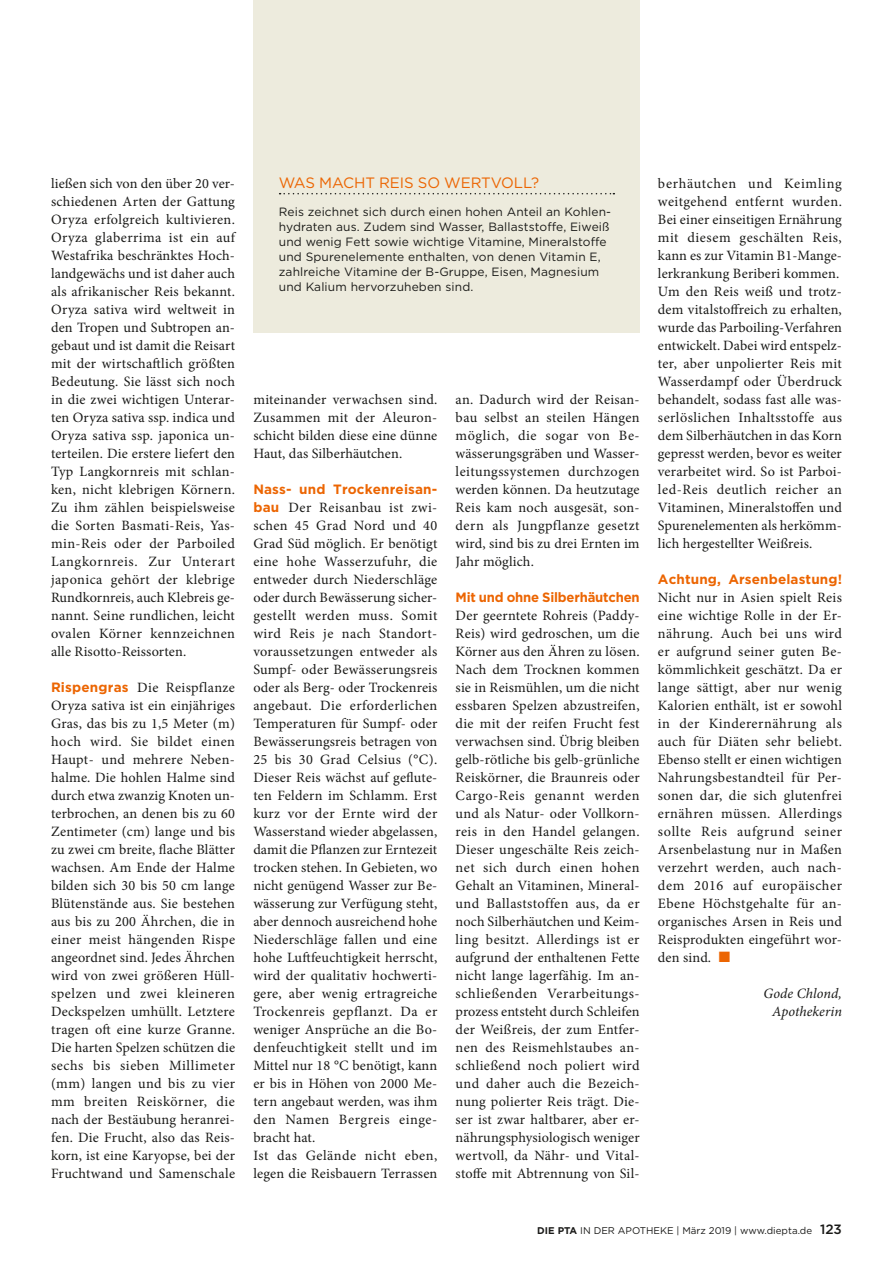
<style>
.page{position:relative;width:893px;height:1263px;background:#fff}
.page>*{position:absolute;margin:0;border:0;box-sizing:border-box;transform-origin:0 0}
.Kasten_Headline{font:15px "Gotham";letter-spacing:-.01em;color:#ec6502}
.Grundtext{font:14.25px/18px "Minion Pro";letter-spacing:.015em;color:#1a1a18;text-align:justify}
.Autor{font:italic 14.25px/18px "Minion Pro";letter-spacing:.005em;color:#1a1a18;text-align:right}
.Grundtext-2{font:700 13.5px "Gotham";letter-spacing:.01em;color:#ec6502}
.Grundtext-3{font:700 13.5px "Gotham";letter-spacing:-.015em;color:#ec6502}
.Kasten_Grundtext{font:12px/15px "Gotham";letter-spacing:.01em;color:#1a1a18}
.t1{font:9.75px "Gotham";color:#1a1a18}
.s1{font-family:"Gotham";font-weight:700;font-size:13.5px;color:#ec6502}
.s2{color:#ec6502}
.s3{font-weight:700}
.s4{font-weight:500;font-size:13.5px}
</style>
<div class="page">
<div style="left:253px;top:0;width:387px;height:332px;background:#edebdd"></div>
<svg style="left:280px;top:193px;width:334px;height:1px"></svg>
<p class="Grundtext" style="left:51px;top:175px;width:186px">ließen sich von den über 20 ver&shy;schiedenen Arten der Gattung Oryza erfolgreich kultivieren.<br>Oryza glaberrima ist ein auf Westafrika beschränktes Hoch&shy;landgewächs und ist daher auch als afrikanischer Reis bekannt.<br>Oryza sativa wird weltweit in den Tropen und Subtropen an&shy;gebaut und ist damit die Reisart mit der wirtschaftlich größten Bedeutung. Sie lässt sich noch in die zwei wichtigen Unterar&shy;ten Oryza sativa ssp. indica und Oryza sativa ssp. japonica un&shy;terteilen. Die erstere liefert den Typ Langkornreis mit schlan&shy;ken, nicht klebrigen Körnern.<br>Zu ihm zählen beispielsweise die Sorten Basmati-Reis, Yas&shy;min-Reis oder der Parboiled Langkornreis. Zur Unterart japonica gehört der klebrige Rundkornreis, auch Klebreis ge&shy;nannt. Seine rundlichen, leicht ovalen Körner kennzeichnen alle Risotto-Reissorten.</p>
<p class="Grundtext" style="left:51px;top:679px;width:186px"><span class="s1">Rispengras</span> Die Reispflanze Oryza sativa ist ein einjähriges Gras, das bis zu 1,5 Meter (m) hoch wird. Sie bildet einen Haupt- und mehrere Neben&shy;halme. Die hohlen Halme sind durch etwa zwanzig Knoten un&shy;terbrochen, an denen bis zu 60<br>Zentimeter (cm) lange und bis zu zwei cm breite, flache Blätter wachsen. Am Ende der Halme bilden sich 30 bis 50 cm lange Blütenstände aus. Sie bestehen aus bis zu 200 Ährchen, die in einer meist hängenden Rispe angeordnet sind. Jedes Ährchen wird von zwei größeren Hüll&shy;spelzen und zwei kleineren Deckspelzen umhüllt. Letztere tragen oft eine kurze Granne.<br>Die harten Spelzen schützen die sechs bis sieben Millimeter (mm) langen und bis zu vier mm breiten Reiskörner, die nach der Bestäubung heranrei&shy;fen. Die Frucht, also das Reis&shy;korn, ist eine Karyopse, bei der Fruchtwand und Samenschale</p>
<p class="Kasten_Headline" style="left:279px;top:173px;width:262px">WAS MACHT REIS SO WERTVOLL?</p>
<p class="Kasten_Grundtext" style="left:279px;top:204px;width:334px">Reis zeichnet sich durch einen hohen Anteil an Kohlen&shy;hydraten aus. Zudem sind Wasser, Ballaststoffe, Eiweiß und wenig Fett sowie wichtige Vitamine, Mineralstoffe und Spurenelemente enthalten, von denen Vitamin E, zahlreiche Vitamine der B-Gruppe, Eisen, Magnesium und Kalium hervorzuheben sind.</p>
<p class="Grundtext" style="left:253px;top:391px;width:186px">miteinander verwachsen sind.<br>Zusammen mit der Aleuron&shy;schicht bilden diese eine dünne Haut, das Silberhäutchen.</p>
<p class="Grundtext-2" style="left:253px;top:480px;width:186px">Nass- und Trockenreisan-</p>
<p class="Grundtext" style="left:253px;top:499px;width:186px"><span class="s1">bau</span> Der Reisanbau ist zwi&shy;schen 45 Grad Nord und 40<br>Grad Süd möglich. Er benötigt eine hohe Wasserzufuhr, die entweder durch Niederschläge oder durch Bewässerung sicher&shy;gestellt werden muss. Somit wird Reis je nach Standort&shy;voraussetzungen entweder als Sumpf- oder Bewässerungsreis oder als Berg- oder Trockenreis angebaut. Die erforderlichen Temperaturen für Sumpf- oder Bewässerungsreis betragen von 25 bis 30 Grad Celsius (°C).<br>Dieser Reis wächst auf geflute&shy;ten Feldern im Schlamm. Erst kurz vor der Ernte wird der Wasserstand wieder abgelassen, damit die Pflanzen zur Erntezeit trocken stehen. In Gebieten, wo nicht genügend Wasser zur Be&shy;wässerung zur Verfügung steht, aber dennoch ausreichend hohe Niederschläge fallen und eine hohe Luftfeuchtigkeit herrscht, wird der qualitativ hochwerti&shy;gere, aber wenig ertragreiche Trockenreis gepflanzt. Da er weniger Ansprüche an die Bo&shy;denfeuchtigkeit stellt und im Mittel nur 18 °C benötigt, kann er bis in Höhen von 2000 Me&shy;tern angebaut werden, was ihm den Namen Bergreis einge&shy;bracht hat.</p>
<p class="Grundtext" style="left:253px;top:1147px;width:186px">Ist das Gelände nicht eben, legen die Reisbauern Terrassen</p>
<p class="Grundtext" style="left:456px;top:391px;width:186px">an. Dadurch wird der Reisan&shy;bau selbst an steilen Hängen möglich, die sogar von Be&shy;wässerungsgräben und Wasser&shy;leitungssystemen durchzogen werden können. Da heutzutage Reis kam noch ausgesät, son&shy;dern als Jungpflanze gesetzt wird, sind bis zu drei Ernten im Jahr möglich.</p>
<p class="Grundtext-3" style="left:456px;top:588px;width:186px">Mit und ohne Silberhäutchen</p>
<p class="Grundtext" style="left:456px;top:607px;width:186px;text-align:left">Der geerntete Rohreis (Paddy-<br>Reis) wird gedroschen, um die<br>Körner aus den Ähren zu lösen.<br>Nach dem Trocknen kommen sie in Reismühlen, um die nicht essbaren Spelzen abzustreifen, die mit der reifen Frucht fest verwachsen sind. Übrig bleiben gelb-rötliche bis gelb-grünliche<br>Reiskörner, die Braunreis oder<br>Cargo-Reis genannt werden und als Natur- oder Vollkorn&shy;reis in den Handel gelangen.<br>Dieser ungeschälte Reis zeich&shy;net sich durch einen hohen<br>Gehalt an Vitaminen, Mineral&shy;und Ballaststoffen aus, da er noch Silberhäutchen und Keim&shy;ling besitzt. Allerdings ist er aufgrund der enthaltenen Fette nicht lange lagerfähig. Im an&shy;schließenden Verarbeitungs&shy;prozess entsteht durch Schleifen der Weißreis, der zum Entfer&shy;nen des Reismehlstaubes an&shy;schließend noch poliert wird und daher auch die Bezeich&shy;nung polierter Reis trägt. Die&shy;ser ist zwar haltbarer, aber er&shy;nährungsphysiologisch weniger wertvoll, da Nähr- und Vital&shy;stoffe mit Abtrennung von Sil-</p>
<p class="Grundtext" style="left:658px;top:175px;width:186px">berhäutchen und Keimling weitgehend entfernt wurden.<br>Bei einer einseitigen Ernährung mit diesem geschälten Reis, kann es zur Vitamin B1-Mange&shy;lerkrankung Beriberi kommen.</p>
<p class="Grundtext" style="left:658px;top:283px;width:186px">Um den Reis weiß und trotz&shy;dem vitalstoffreich zu erhalten, wurde das Parboiling-Verfahren entwickelt. Dabei wird entspelz&shy;ter, aber unpolierter Reis mit Wasserdampf oder Überdruck behandelt, sodass fast alle was&shy;serlöslichen Inhaltsstoffe aus dem Silberhäutchen in das Korn gepresst werden, bevor es weiter verarbeitet wird. So ist Parboi&shy;led-Reis deutlich reicher an Vitaminen, Mineralstoffen und Spurenelementen als herkömm&shy;lich hergestellter Weißreis.</p>
<p class="Grundtext-2" style="left:658px;top:570px;width:186px">Achtung, Arsenbelastung!</p>
<p class="Grundtext" style="left:658px;top:589px;width:186px">Nicht nur in Asien spielt Reis eine wichtige Rolle in der Er&shy;nährung. Auch bei uns wird er aufgrund seiner guten Be&shy;kömmlichkeit geschätzt. Da er lange sättigt, aber nur wenig Kalorien enthält, ist er sowohl in der Kinderernährung als auch für Diäten sehr beliebt.<br>Ebenso stellt er einen wichtigen Nahrungsbestandteil für Per&shy;sonen dar, die sich glutenfrei ernähren müssen. Allerdings sollte Reis aufgrund seiner Arsenbelastung nur in Maßen verzehrt werden, auch nach&shy;dem 2016 auf europäischer Ebene Höchstgehalte für an&shy;organisches Arsen in Reis und Reisprodukten eingeführt wor&shy;den sind. <span class="s2">■</span></p>
<p class="Autor" style="left:763px;top:985px;width:80px">Gode Chlond,<br>Apothekerin</p>
<p class="t1" style="left:537px;top:1224px;width:306px"><span class="s3">DIE PTA</span> IN DER APOTHEKE | März 2019 | www.diepta.de <span class="s4">123</span></p>
</div>
